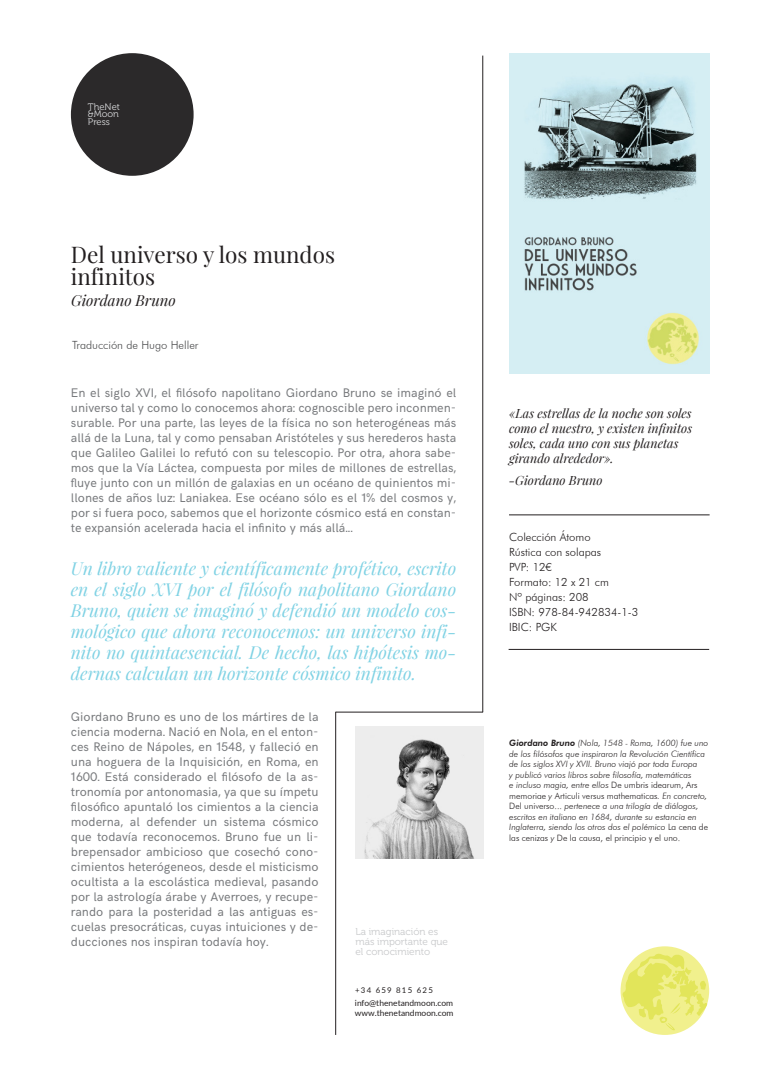
<style>
.page{position:relative;width:780px;height:1088px;background:#fff}
.page>*{position:absolute;margin:0;border:0;box-sizing:border-box;transform-origin:0 0}
.t1{font:22.5px/22.5px "Playfair Display";color:#231f20}
.t2{font:italic 17.5px/21px "Playfair Display";color:#80d2e4;text-align:justify}
.t3{font:italic 15px "Playfair Display";color:#231f20}
.t4{font:12.5px/15px "HK Grotesk";color:#76787b;text-align:justify}
.t5{font:italic 12.5px/15px "Playfair Display";color:#231f20}
.t6{font:300 11.25px/15px "Futura BT";color:#231f20}
.t7{font:300 11.25px "Futura BT";color:#4b4c4d}
.t8{font:10px/10px "Museo 300";color:#c7c8ca}
.t9{font:9.38px/7.5px "Museo 300";color:#dcdddf;text-align:justify}
.t10{font:italic 300 8.75px/10.5px "Futura BT";color:#231f20}
.t11{font:8.5px/10px "Lato";color:#231f20}
.t12{font:7.88px "Lato";letter-spacing:.155em;color:#231f20}
.s1{font-weight:800}
.s2{font-style:normal}
</style>
<div class="page">
<div style="left:71px;top:53px;width:122px;height:123px;background:#2b292a;border-radius:50%"></div>
<hr style="left:482px;top:56px;width:1px;height:656px;background:#231f20">
<hr style="left:335px;top:712px;width:148px;height:1px;background:#231f20">
<hr style="left:335px;top:712px;width:1px;height:323px;background:#231f20">
<hr style="left:509px;top:514px;width:200px;height:1px;background:#231f20">
<hr style="left:508px;top:649px;width:201px;height:1px;background:#231f20">
<div style="left:620px;top:946px;width:89px;height:89px;background:#f1f08d;border-radius:50%"></div>
<svg style="left:621px;top:953px;width:88px;height:78px"></svg>
<img style="left:509px;top:53px;width:200px;height:321px">
<img style="left:355px;top:727px;width:128px;height:131px">
<p class="t9" style="left:88px;top:103px;width:33px">TheNet &amp;Moon Press</p>
<h1 class="t1" style="left:71px;top:243px;width:266px">Del universo y los mundos infinitos</h1>
<p class="t3" style="left:71px;top:291px;width:106px">Giordano Bruno</p>
<p class="t7" style="left:72px;top:339px;width:128px">Traducción de Hugo Heller</p>
<p class="t4" style="left:71px;top:385px;width:387px">En el siglo XVI, el filósofo napolitano Giordano Bruno se imaginó el universo tal y como lo conocemos ahora: cognoscible pero inconmen&shy;surable. Por una parte, las leyes de la física no son heterogéneas más allá de la Luna, tal y como pensaban Aristóteles y sus herederos hasta que Galileo Galilei lo refutó con su telescopio. Por otra, ahora sabe&shy;mos que la Vía Láctea, compuesta por miles de millones de estrellas, fluye junto con un millón de galaxias en un océano de quinientos mi&shy;llones de años luz: Laniakea. Ese océano sólo es el 1% del cosmos y, por si fuera poco, sabemos que el horizonte cósmico está en constan&shy;te expansión acelerada hacia el infinito y más allá...</p>
<p class="t2" style="left:71px;top:558px;width:387px">Un libro valiente y científicamente profético, escrito en el siglo XVI por el filósofo napolitano Giordano Bruno, quien se imaginó y defendió un modelo cos&shy;mológico que ahora reconocemos: un universo infi&shy;nito no quintaesencial. De hecho, las hipótesis mo&shy;dernas calculan un horizonte cósmico infinito.</p>
<p class="t4" style="left:71px;top:708px;width:249px">Giordano Bruno es uno de los mártires de la ciencia moderna. Nació en Nola, en el enton&shy;ces Reino de Nápoles, en 1548, y falleció en una hoguera de la Inquisición, en Roma, en 1600. Está considerado el filósofo de la as&shy;tronomía por antonomasia, ya que su ímpetu filosófico apuntaló los cimientos a la ciencia moderna, al defender un sistema cósmico que todavía reconocemos. Bruno fue un li&shy;brepensador ambicioso que cosechó cono&shy;cimientos heterógeneos, desde el misticismo ocultista a la escolástica medieval, pasando por la astrología árabe y Averroes, y recupe&shy;rando para la posteridad a las antiguas es&shy;cuelas presocráticas, cuyas intuiciones y de&shy;ducciones nos inspiran todavía hoy.</p>
<p class="t8" style="left:355px;top:927px;width:94px">La imaginación es más importante que el conocimiento</p>
<p class="t12" style="left:355px;top:984px;width:79px">+34 659 815 625</p>
<p class="t11" style="left:355px;top:998px;width:100px">info@thenetandmoon.com www.thenetandmoon.com</p>
<p class="t5" style="left:509px;top:405px;width:184px">«Las estrellas de la noche son soles como el nuestro, y existen infinitos soles, cada uno con sus planetas girando alrededor».</p>
<p class="t5" style="left:509px;top:473px;width:95px">-Giordano Bruno</p>
<p class="t6" style="left:509px;top:529px;width:131px">Colección Átomo<br>Rústica con solapas<br>PVP: 12€<br>Formato: 12 x 21 cm<br>Nº páginas: 208<br>ISBN: 978-84-942834-1-3<br>IBIC: PGK</p>
<p class="t10" style="left:509px;top:738px;width:200px"><span class="s1">Giordano Bruno</span> (Nola, 1548 - Roma, 1600) fue uno de los filósofos que inspiraron la Revolución Científica de los siglos XVI y XVII. Bruno viajó por toda Europa<br>y publicó varios libros sobre filosofía, matemáticas<br>e incluso magia, entre ellos <span class="s2">De umbris idearum, Ars memoriae</span> y <span class="s2">Articuli versus mathematicas</span>. En concreto, <span class="s2">Del universo...</span> pertenece a una trilogía de diálogos, escritos en italiano en 1684, durante su estancia en Inglaterra, siendo los otros dos el polémico <span class="s2">La cena de las cenizas</span> y <span class="s2">De la causa, el principio y el uno.</span></p>
</div>
